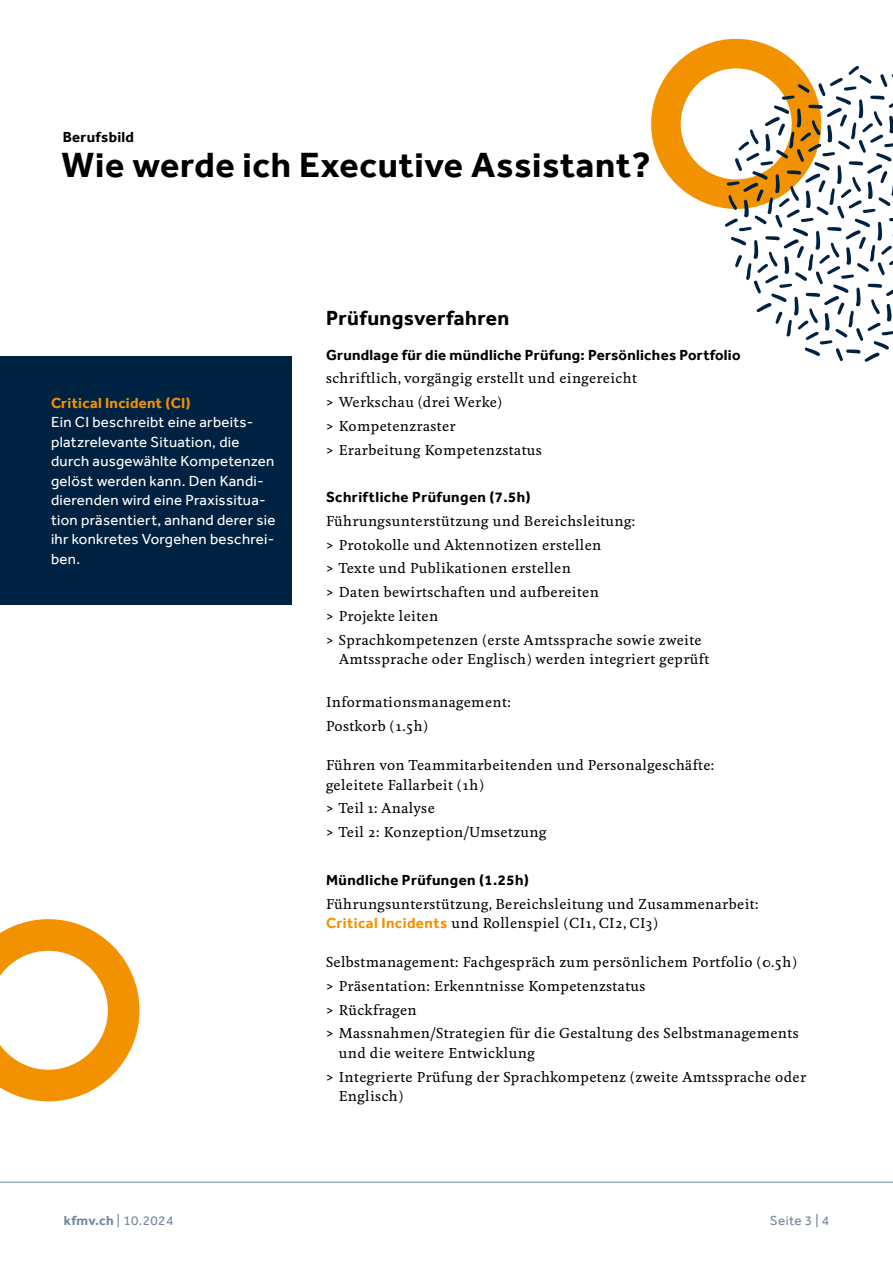
<style>
.page{position:relative;width:893px;height:1263px;background:#fff}
.page>*{position:absolute;margin:0;border:0;box-sizing:border-box;transform-origin:0 0}
.t1{font:700 36px "Effra";letter-spacing:.02em;color:#000}
.t2{font:700 21px "Effra";letter-spacing:.02em;color:#000}
.t3{font:15px/19.5px "Effra";letter-spacing:.02em;color:#fff}
.t4{font:700 15px "Effra";letter-spacing:.02em;color:#000}
.t5{font:700 15px "Effra";letter-spacing:.02em;color:#f39200}
.t6{font:500 13.5px/23.7px "Feijoa";letter-spacing:.03em;color:#000}
.t7{font:13.5px "Effra";letter-spacing:.03em;color:#71879e}
.s1{font-family:"Effra";font-weight:400}
.s2{font-family:"Effra";font-weight:700;font-size:15px;color:#f39200}
.s3{font-weight:700}
</style>
<div class="page">
<hr style="left:0;top:1182px;width:893px;height:1px;background:#71879e">
<svg style="left:651px;top:38px;width:242px;height:324px"></svg>
<svg style="left:0;top:919px;width:140px;height:182px"></svg>
<div style="left:0;top:356px;width:292px;height:249px;background:#002242"></div>
<p class="t4" style="left:63px;top:128px;width:73px">Berufsbild</p>
<h1 class="t1" style="left:62px;top:143px;width:590px">Wie werde ich Executive Assistant?</h1>
<p class="t5" style="left:51px;top:394px;width:141px">Critical Incident (CI)</p>
<p class="t3" style="left:51px;top:412px;width:226px">Ein CI beschreibt eine arbeits&shy;platzrelevante Situation, die durch ausgewählte Kompetenzen gelöst werden kann. Den Kandi&shy;dierenden wird eine Praxissitua&shy;tion präsentiert, anhand derer sie ihr konkretes Vorgehen beschrei&shy;ben.</p>
<h2 class="t2" style="left:326px;top:305px;width:185px">Prüfungsverfahren</h2>
<p class="t4" style="left:326px;top:346px;width:416px">Grundlage für die mündliche Prüfung: Persönliches Portfolio</p>
<p class="t6" style="left:326px;top:367px;width:312px">schriftlich, vorgängig erstellt und eingereicht <span class="s1">&gt;</span> Werkschau (drei Werke)<br><span class="s1">&gt;</span> Kompetenzraster<br><span class="s1">&gt;</span> Erarbeitung Kompetenzstatus</p>
<p class="t4" style="left:326px;top:488px;width:206px">Schriftliche Prüfungen (7.5h)</p>
<p class="t6" style="left:326px;top:510px;width:377px">Führungsunterstützung und Bereichsleitung:<br><span class="s1">&gt;</span> Protokolle und Aktennotizen erstellen<br><span class="s1">&gt;</span> Texte und Publikationen erstellen<br><span class="s1">&gt;</span> Daten bewirtschaften und aufbereiten<br><span class="s1">&gt;</span> Projekte leiten<br><span class="s1">&gt;</span> Sprachkompetenzen (erste Amtssprache sowie zweite</p>
<p class="t6" style="left:339px;top:648px;width:372px">Amtssprache oder Englisch) werden integriert geprüft</p>
<p class="t6" style="left:326px;top:691px;width:186px">Informationsmanagement:<br>Postkorb (1.5h)</p>
<p class="t6" style="left:326px;top:756px;width:390px;line-height:19.5px">Führen von Teammitarbeitenden und Personalgeschäfte: geleitete Fallarbeit (1h)</p>
<p class="t6" style="left:326px;top:797px;width:222px"><span class="s1">&gt;</span> Teil 1: Analyse<br><span class="s1">&gt;</span> Teil 2: Konzeption/Umsetzung</p>
<p class="t4" style="left:326px;top:871px;width:204px">Mündliche Prüfungen (1.25h)</p>
<p class="t6" style="left:326px;top:894px;width:434px;line-height:19.5px">Führungsunterstützung, Bereichsleitung und Zusammenarbeit:<br><span class="s2">Critical Incidents</span> und Rollenspiel (CI1, CI2, CI3)</p>
<p class="t6" style="left:326px;top:951px;width:474px">Selbstmanagement: Fachgespräch zum persönlichem Portfolio (0.5h) <span class="s1">&gt;</span> Präsentation: Erkenntnisse Kompetenzstatus<br><span class="s1">&gt;</span> Rückfragen<br><span class="s1">&gt;</span> Massnahmen/Strategien für die Gestaltung des Selbstmanagements</p>
<p class="t6" style="left:326px;top:1041px;width:482px;text-indent:13px">und die weitere Entwicklung<br><span class="s1">&gt;</span> Integrierte Prüfung der Sprachkompetenz (zweite Amtssprache oder</p>
<p class="t6" style="left:339px;top:1085px;width:66px">Englisch)</p>
<p class="t7" style="left:64px;top:1212px;width:111px"><span class="s3">kfmv.ch</span> | 10.2024</p>
<p class="t7" style="left:770px;top:1212px;width:61px">Seite 3 | 4</p>
</div>
